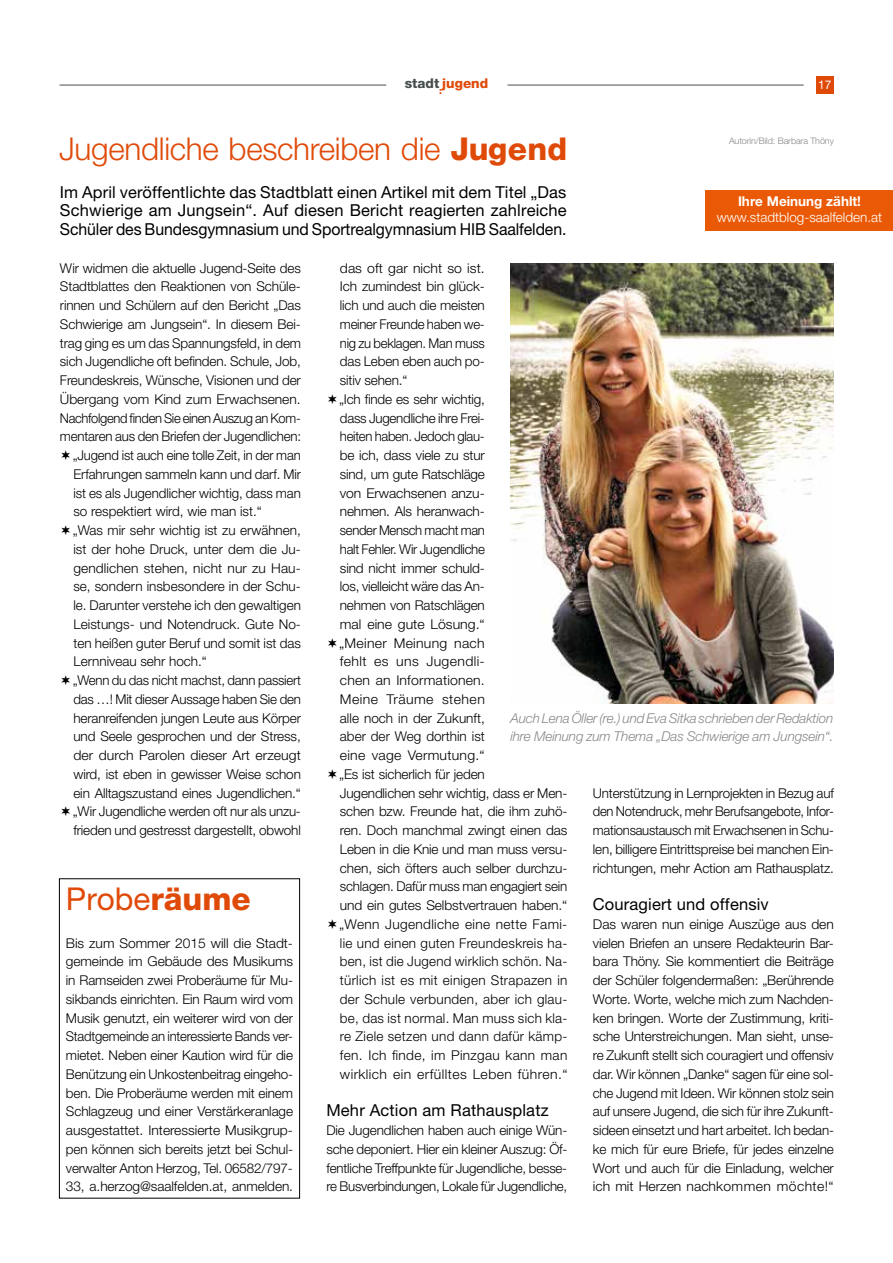
<style>
.page{position:relative;width:893px;height:1263px;background:#fff}
.page>*{position:absolute;margin:0;border:0;box-sizing:border-box;transform-origin:0 0}
.t1{font:300 31.5px "Helvetica Neue LT Pro";letter-spacing:-.01em;color:#e04a09}
.t2{font:31.5px "Helvetica Neue LT Pro";color:#e04a09}
.t3{font:16.5px/18.8px "Helvetica Neue LT Pro";letter-spacing:-.005em;color:#000;text-align:justify}
.t4{font:300 13.5px/18.8px "Helvetica Neue LT Pro";letter-spacing:-.01em;color:#000;text-align:justify}
.t5{font:300 13.5px/18.8px "Helvetica Neue LT Pro";letter-spacing:-.01em;color:#000;scale:1.04 1}
.t6{font:italic 300 13.5px/18.8px "Helvetica Neue LT Pro";letter-spacing:-.01em;color:#878786}
.t7{font:300 13.5px "Helvetica Neue LT Pro";letter-spacing:-.01em;color:#000;scale:.96 1}
.t8{font:300 13.5px "Helvetica Neue LT Pro";color:#fff}
.t9{font:700 13.5px "Helvetica Neue LT Pro";color:#fff}
.t10{font:800 13.5px "Helvetica Neue LT Pro";color:#e04a09}
.t11{font:12px "Helvetica Neue LT Pro";color:#fff}
.t12{font:300 9px "Helvetica Neue LT Pro";letter-spacing:-.01em;color:#878786}
.s1{color:#48504f}
.s2{font-weight:800}
</style>
<div class="page">
<hr style="left:60px;top:85px;width:326px;height:1px;background:#48504f">
<hr style="left:507px;top:85px;width:297px;height:1px;background:#48504f">
<div style="left:816px;top:77px;width:17px;height:17px;background:#e04a09"></div>
<img style="left:510px;top:263px;width:323px;height:441px">
<div style="left:705px;top:190px;width:188px;height:41px;background:#ea5a06"></div>
<div style="left:59px;top:878px;width:241px;height:320px;border:1px solid #000"></div>
<p class="t10" style="left:405px;top:75px;width:85px"><span class="s1">stadt</span><sub>:</sub>jugend</p>
<p class="t11" style="left:818px;top:77px;width:15px">17</p>
<h1 class="t1" style="left:59px;top:130px;width:510px">Jugendliche beschreiben die <span class="s2">Jugend</span></h1>
<p class="t3" style="left:60px;top:182px;width:508px">Im April veröffentlichte das Stadtblatt einen Artikel mit dem Titel „Das Schwierige am Jungsein“. Auf diesen Bericht reagierten zahlreiche Schüler des Bundesgymnasium und Sportrealgymnasium HIB Saalfelden.</p>
<p class="t12" style="left:729px;top:135px;width:106px">Autorin/Bild: Barbara Thöny</p>
<p class="t9" style="left:738px;top:193px;width:124px">Ihre Meinung zählt!</p>
<p class="t8" style="left:717px;top:209px;width:167px">www.stadtblog-saalfelden.at</p>
<p class="t4" style="left:60px;top:258px;width:242px">Wir widmen die aktuelle Jugend-Seite des</p>
<p class="t4" style="left:60px;top:277px;width:242px">Stadtblattes den Reaktionen von Schüle-</p>
<p class="t4" style="left:60px;top:296px;width:242px">rinnen und Schülern auf den Bericht „Das</p>
<p class="t4" style="left:60px;top:314px;width:242px">Schwierige am Jungsein“. In diesem Bei-</p>
<p class="t4" style="left:60px;top:333px;width:243px">trag ging es um das Spannungsfeld, in dem</p>
<p class="t4" style="left:60px;top:352px;width:242px">sich Jugendliche oft befinden. Schule, Job,</p>
<p class="t4" style="left:60px;top:371px;width:242px">Freundeskreis, Wünsche, Visionen und der</p>
<p class="t4" style="left:60px;top:389px;width:242px">Übergang vom Kind zum Erwachsenen.</p>
<p class="t7" style="left:60px;top:409px;width:252px">Nachfolgend finden Sie einen Auszug an Kom-</p>
<p class="t4" style="left:60px;top:427px;width:243px">mentaren aus den Briefen der Jugendlichen:</p>
<p class="t4" style="left:73px;top:446px;width:230px">„Jugend ist auch eine tolle Zeit, in der man</p>
<p class="t4" style="left:73px;top:464px;width:229px">Erfahrungen sammeln kann und darf. Mir</p>
<p class="t4" style="left:73px;top:483px;width:229px">ist es als Jugendlicher wichtig, dass man</p>
<p class="t4" style="left:73px;top:502px;width:190px">so respektiert wird, wie man ist.“</p>
<p class="t4" style="left:73px;top:521px;width:230px">„Was mir sehr wichtig ist zu erwähnen,</p>
<p class="t4" style="left:73px;top:539px;width:229px">ist der hohe Druck, unter dem die Ju-</p>
<p class="t4" style="left:73px;top:558px;width:229px">gendlichen stehen, nicht nur zu Hau-</p>
<p class="t4" style="left:73px;top:577px;width:229px">se, sondern insbesondere in der Schu-</p>
<p class="t4" style="left:73px;top:596px;width:229px">le. Darunter verstehe ich den gewaltigen</p>
<p class="t4" style="left:73px;top:614px;width:229px">Leistungs- und Notendruck. Gute No-</p>
<p class="t4" style="left:73px;top:633px;width:229px">ten heißen guter Beruf und somit ist das</p>
<p class="t4" style="left:73px;top:652px;width:135px">Lernniveau sehr hoch.“</p>
<p class="t4" style="left:73px;top:671px;width:230px">„Wenn du das nicht machst, dann passiert</p>
<p class="t4" style="left:73px;top:689px;width:229px">das …! Mit dieser Aussage haben Sie den</p>
<p class="t4" style="left:73px;top:708px;width:229px">heranreifenden jungen Leute aus Körper</p>
<p class="t4" style="left:73px;top:727px;width:229px">und Seele gesprochen und der Stress,</p>
<p class="t5" style="left:73px;top:746px;width:220px">der durch Parolen dieser Art erzeugt</p>
<p class="t4" style="left:73px;top:764px;width:229px">wird, ist eben in gewisser Weise schon</p>
<p class="t4" style="left:73px;top:783px;width:229px">ein Alltagszustand eines Jugendlichen.“</p>
<p class="t4" style="left:73px;top:802px;width:230px">„Wir Jugendliche werden oft nur als unzu-</p>
<p class="t4" style="left:73px;top:821px;width:229px">frieden und gestresst dargestellt, obwohl</p>
<h1 class="t2" style="left:66px;top:880px;width:186px">Probe<span class="s2">räume</span></h1>
<p class="t4" style="left:66px;top:933px;width:229px">Bis zum Sommer 2015 will die Stadt&shy;gemeinde im Gebäude des Musikums in Ramseiden zwei Proberäume für Mu&shy;sikbands einrichten. Ein Raum wird vom Musik genutzt, ein weiterer wird von der Stadtgemeinde an interessierte Bands ver&shy;mietet. Neben einer Kaution wird für die Benützung ein Unkostenbeitrag eingeho&shy;ben. Die Proberäume werden mit einem Schlagzeug und einer Verstärkeranlage ausgestattet. Interessierte Musikgrup&shy;pen können sich bereits jetzt bei Schul&shy;verwalter Anton Herzog, Tel. 06582/797- 33, a.herzog@saalfelden.at, anmelden.</p>
<p class="t5" style="left:339px;top:258px;width:221px">das oft gar nicht so ist.<br>Ich zumindest bin glück-<br>lich und auch die meisten<br>meiner Freunde haben we-<br>nig zu beklagen. Man muss<br>das Leben eben auch po-<br>sitiv sehen.“<br>„Ich finde es sehr wichtig,<br>dass Jugendliche ihre Frei-<br>heiten haben. Jedoch glau-<br>be ich, dass viele zu stur<br>sind, um gute Ratschläge<br>von Erwachsenen anzu-<br>nehmen. Als heranwach-<br>sender Mensch macht man<br>halt Fehler. Wir Jugendliche<br>sind nicht immer schuld-<br>los, vielleicht wäre das An-<br>nehmen von Ratschlägen<br>mal eine gute Lösung.“<br>„Meiner Meinung nach<br>fehlt es uns Jugendli-<br>chen an Informationen.<br>Meine Träume stehen<br>alle noch in der Zukunft,<br>aber der Weg dorthin ist<br>eine vage Vermutung.“<br>„Es ist sicherlich für jeden<br>Jugendlichen sehr wichtig, dass er Men&shy;schen bzw. Freunde hat, die ihm zuhö&shy;ren. Doch manchmal zwingt einen das<br>Leben in die Knie und man muss versu&shy;chen, sich öfters auch selber durchzu&shy;schlagen. Dafür muss man engagiert sein und ein gutes Selbstvertrauen haben.“ „Wenn Jugendliche eine nette Fami&shy;lie und einen guten Freundeskreis ha&shy;ben, ist die Jugend wirklich schön. Na&shy;türlich ist es mit einigen Strapazen in der Schule verbunden, aber ich glau&shy;be, das ist normal. Man muss sich kla&shy;re Ziele setzen und dann dafür kämp&shy;fen. Ich finde, im Pinzgau kann man wirklich ein erfülltes Leben führen.“</p>
<p class="t3" style="left:326px;top:1101px;width:224px">Mehr Action am Rathausplatz</p>
<p class="t4" style="left:326px;top:1121px;width:242px">Die Jugendlichen haben auch einige Wün&shy;sche deponiert. Hier ein kleiner Auszug: Öf&shy;fentliche Treffpunkte für Jugendliche, besse&shy;re Busverbindungen, Lokale für Jugendliche,</p>
<p class="t6" style="left:510px;top:708px;width:325px">Auch Lena Öller (re.) und Eva Sitka schrieben der Redaktion ihre Meinung zum Thema „Das Schwierige am Jungsein“.</p>
<p class="t4" style="left:593px;top:783px;width:242px">Unterstützung in Lernprojekten in Bezug auf den Notendruck, mehr Berufsangebote, Infor&shy;mationsaustausch mit Erwachsenen in Schu&shy;len, billigere Eintrittspreise bei manchen Ein&shy;richtungen, mehr Action am Rathausplatz.</p>
<p class="t3" style="left:593px;top:895px;width:177px">Couragiert und offensiv</p>
<p class="t4" style="left:593px;top:914px;width:243px">Das waren nun einige Auszüge aus den vielen Briefen an unsere Redakteurin Bar&shy;bara Thöny. Sie kommentiert die Beiträge der Schüler folgendermaßen: „Berührende Worte. Worte, welche mich zum Nachden&shy;ken bringen. Worte der Zustimmung, kriti&shy;sche Unterstreichungen. Man sieht, unse&shy;re Zukunft stellt sich couragiert und offensiv dar. Wir können „Danke“ sagen für eine sol&shy;che Jugend mit Ideen. Wir können stolz sein auf unsere Jugend, die sich für ihre Zukunft&shy;sideen einsetzt und hart arbeitet. Ich bedan&shy;ke mich für eure Briefe, für jedes einzelne Wort und auch für die Einladung, welcher ich mit Herzen nachkommen möchte!“</p>
</div>
